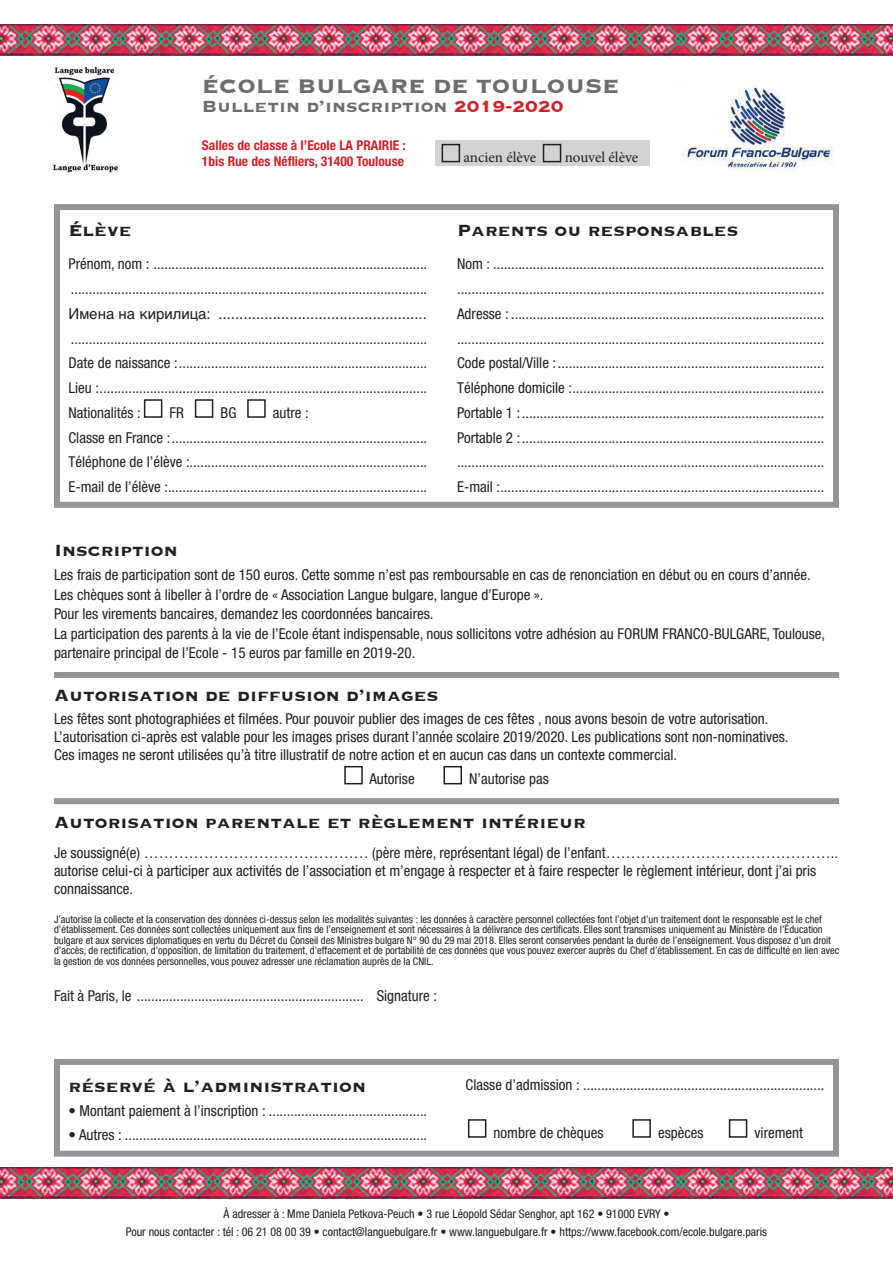
<style>
.page{position:relative;width:893px;height:1263px;background:#fff}
.page>*{position:absolute;margin:0;border:0;box-sizing:border-box;transform-origin:0 0}
.t1{font:700 25.5px "Copperplate";color:#6c6d70}
.t2{font:700 21px "Copperplate";color:#231f20}
.t3{font:700 21px "Copperplate";color:#6c6d70}
.t4{font:condensed 15px/24.8px "Helvetica Neue";color:#231f20}
.t5{font:15px "Helvetica Cyr Upright";color:#231f20}
.t6{font:15px "Minion Pro";letter-spacing:-.005em;color:#231f20}
.t7{font:700 condensed 13.5px/16.5px "Helvetica Neue";color:#d1232a}
.t8{font:condensed 12px/18px "Helvetica Neue";color:#231f20;text-align:center}
.t9{font:condensed 10.5px/10.5px "Helvetica Neue";color:#231f20}
.s1{color:#d1232a}
</style>
<div class="page">
<div style="left:435px;top:140px;width:214px;height:26px;background:#d1d2d4"></div>
<div style="left:442px;top:144px;width:18px;height:18px;border:2px solid #231f20"></div>
<div style="left:543px;top:144px;width:18px;height:18px;border:2px solid #231f20"></div>
<div style="left:144px;top:399px;width:18px;height:19px;border:2px solid #231f20"></div>
<div style="left:195px;top:399px;width:18px;height:19px;border:2px solid #231f20"></div>
<div style="left:247px;top:399px;width:19px;height:19px;border:2px solid #231f20"></div>
<div style="left:54px;top:204px;width:785px;height:304px;border:6px solid #939598"></div>
<div style="left:54px;top:672px;width:785px;height:6px;background:#939598"></div>
<div style="left:54px;top:798px;width:785px;height:6px;background:#939598"></div>
<div style="left:344px;top:766px;width:19px;height:18px;border:2px solid #231f20"></div>
<div style="left:443px;top:766px;width:19px;height:18px;border:2px solid #231f20"></div>
<div style="left:468px;top:1119px;width:18px;height:19px;border:2px solid #231f20"></div>
<div style="left:632px;top:1119px;width:19px;height:19px;border:2px solid #231f20"></div>
<div style="left:729px;top:1119px;width:18px;height:19px;border:2px solid #231f20"></div>
<div style="left:54px;top:1059px;width:785px;height:98px;border:6px solid #939598"></div>
<img style="left:0;top:24px;width:893px;height:31px">
<img style="left:0;top:1167px;width:893px;height:31px">
<img style="left:682px;top:79px;width:151px;height:92px">
<img style="left:53px;top:66px;width:65px;height:106px">
<h1 class="t1" style="left:202px;top:69px;width:419px">ÉCOLE BULGARE DE TOULOUSE</h1>
<h2 class="t3" style="left:202px;top:93px;width:363px">Bulletin d’inscription <span class="s1">2019-2020</span></h2>
<p class="t6" style="left:463px;top:147px;width:74px">ancien élève</p>
<p class="t6" style="left:565px;top:147px;width:75px">nouvel élève</p>
<p class="t7" style="left:202px;top:137px;width:205px">Salles de classe à l’Ecole LA PRAIRIE :<br>1bis Rue des Néfliers, 31400 Toulouse</p>
<h2 class="t2" style="left:69px;top:216px;width:65px">Élève</h2>
<p class="t4" style="left:69px;top:251px;width:360px">Prénom, nom : ............................................................................ ...................................................................................................</p>
<p class="t5" style="left:69px;top:305px;width:360px">Имена на кирилица: ..................................................</p>
<p class="t4" style="left:69px;top:326px;width:360px;text-align:justify">...................................................................................................<br>Date de naissance :.....................................................................<br>Lieu :...........................................................................................<br>Nationalités :</p>
<p class="t4" style="left:170px;top:400px;width:16px">FR</p>
<p class="t4" style="left:221px;top:400px;width:17px">BG</p>
<p class="t4" style="left:69px;top:400px;width:360px;text-indent:204px">autre :<br>Classe en France :.......................................................................<br>Téléphone de l’élève :..................................................................<br>E-mail de l’élève :........................................................................</p>
<h2 class="t2" style="left:457px;top:216px;width:283px">Parents ou responsables</h2>
<p class="t4" style="left:457px;top:251px;width:369px;text-align:justify">Nom : ............................................................................................ ......................................................................................................<br>Adresse : ....................................................................................... ......................................................................................................<br>Code postal/Ville :..........................................................................<br>Téléphone domicile :......................................................................<br>Portable 1 :....................................................................................<br>Portable 2 :.................................................................................... ......................................................................................................<br>E-mail :..........................................................................................</p>
<h2 class="t2" style="left:54px;top:537px;width:125px">Inscription</h2>
<p class="t4" style="left:54px;top:565px;width:773px;line-height:19.5px">Les frais de participation sont de 150 euros. Cette somme n’est pas remboursable en cas de renonciation en début ou en cours d’année.<br>Les chèques sont à libeller à l’ordre de « Association Langue bulgare, langue d’Europe ».<br>Pour les virements bancaires, demandez les coordonnées bancaires.<br>La participation des parents à la vie de l’Ecole étant indispensable, nous sollicitons votre adhésion au FORUM FRANCO-BULGARE, Toulouse, partenaire principal de l’Ecole - 15 euros par famille en 2019-20.</p>
<h2 class="t2" style="left:54px;top:682px;width:386px">Autorisation de diffusion d’images</h2>
<p class="t4" style="left:54px;top:709px;width:736px;line-height:18px">Les fêtes sont photographiées et filmées. Pour pouvoir publier des images de ces fêtes , nous avons besoin de votre autorisation.<br>L’autorisation ci-après est valable pour les images prises durant l’année scolaire 2019/2020. Les publications sont non-nominatives.<br>Ces images ne seront utilisées qu’à titre illustratif de notre action et en aucun cas dans un contexte commercial.</p>
<p class="t4" style="left:369px;top:767px;width:47px">Autorise</p>
<p class="t4" style="left:469px;top:767px;width:81px">N’autorise pas</p>
<h2 class="t2" style="left:54px;top:808px;width:534px">Autorisation parentale et règlement intérieur</h2>
<p class="t4" style="left:54px;top:844px;width:785px;line-height:18px">Je soussigné(e) ……………………………………… (père mère, représentant légal) de l’enfant……………………………………….. autorise celui-ci à participer aux activités de l’association et m’engage à respecter et à faire respecter le règlement intérieur, dont j’ai pris connaissance.</p>
<p class="t9" style="left:54px;top:914px;width:787px">J’autorise la collecte et la conservation des données ci-dessus selon les modalités suivantes : les données à caractère personnel collectées font l’objet d’un traitement dont le responsable est le chef d’établissement. Ces données sont collectées uniquement aux fins de l’enseignement et sont nécessaires à la délivrance des certificats. Elles sont transmises uniquement au Ministère de l’Éducation bulgare et aux services diplomatiques en vertu du Décret du Conseil des Ministres bulgare N° 90 du 29 mai 2018. Elles seront conservées pendant la durée de l’enseignement. Vous disposez d’un droit d’accès, de rectification, d’opposition, de limitation du traitement, d’effacement et de portabilité de ces données que vous pouvez exercer auprès du Chef d’établissement. En cas de difficulté en lien avec la gestion de vos données personnelles, vous pouvez adresser une réclamation auprès de la CNIL.</p>
<p class="t4" style="left:54px;top:983px;width:385px">Fait à Paris, le ............................................................... Signature :</p>
<h2 class="t2" style="left:69px;top:1072px;width:299px">réservé à l’administration</h2>
<p class="t4" style="left:69px;top:1098px;width:360px">• Montant paiement à l’inscription : ............................................</p>
<p class="t4" style="left:69px;top:1122px;width:360px">• Autres : ....................................................................................</p>
<p class="t4" style="left:466px;top:1072px;width:360px">Classe d’admission : ...................................................................</p>
<p class="t4" style="left:494px;top:1120px;width:111px">nombre de chèques</p>
<p class="t4" style="left:658px;top:1120px;width:47px">espèces</p>
<p class="t4" style="left:754px;top:1120px;width:50px">virement</p>
<p class="t8" style="left:126px;top:1205px;width:643px">À adresser à : Mme Daniela Petkova-Peuch • 3 rue Léopold Sédar Senghor, apt 162 • 91000 EVRY •<br>Pour nous contacter : tél : 06 21 08 00 39 • contact@languebulgare.fr • www.languebulgare.fr • https://www.facebook.com/ecole.bulgare.paris</p>
</div>
